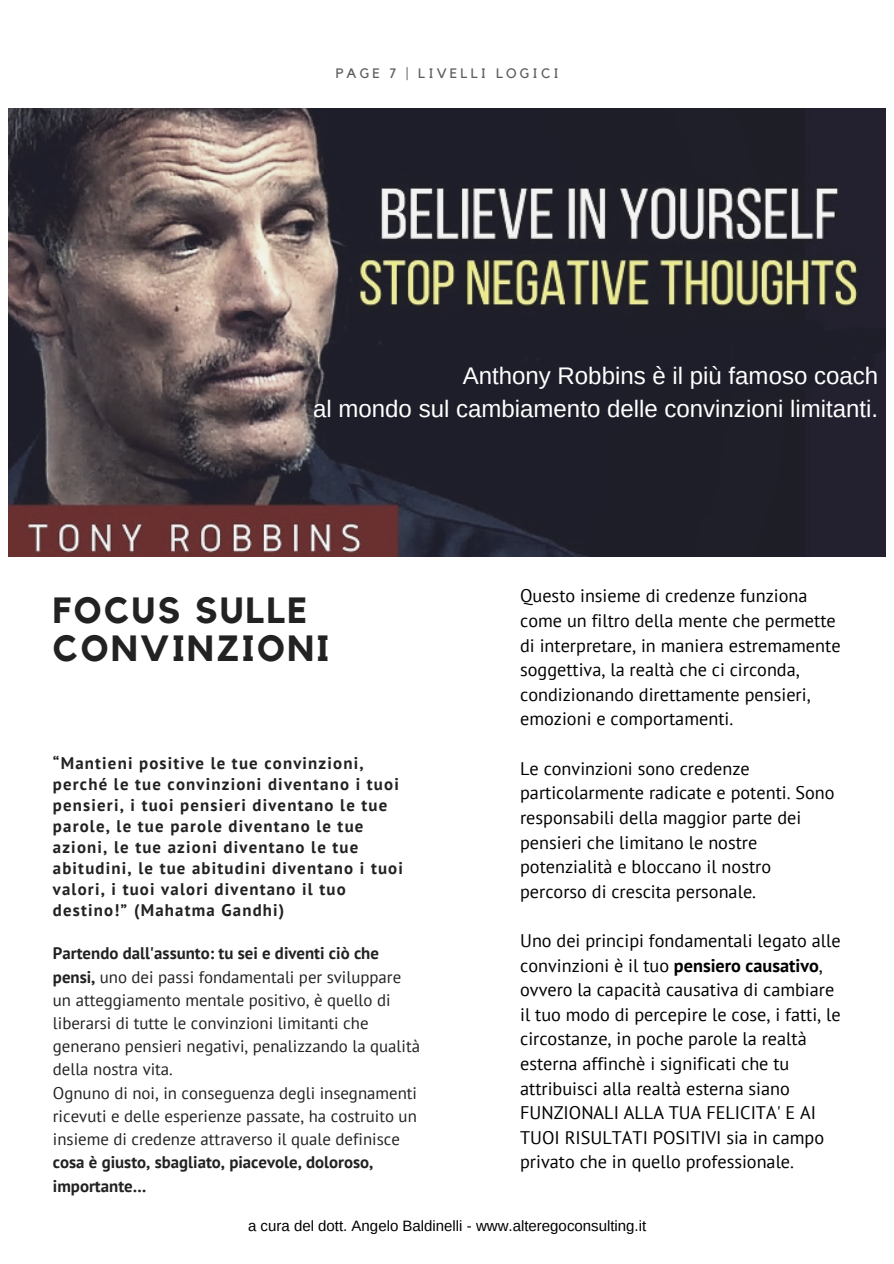
<style>
.page{position:relative;width:894px;height:1264px;background:#fff}
.page>*{position:absolute;margin:0;border:0;box-sizing:border-box;transform-origin:0 0}
.t1{font:700 36.3px/38.7px "Kollektif";letter-spacing:.07em;color:#222}
.t2{font:24px/32.7px "Arimo";color:#fff;text-align:right}
.t3{font:18.15px/24.6px "PT Sans";color:#000}
.t4{font:16.8px/23.2px "PT Sans";color:#222}
.t5{font:700 16.8px/21px "PT Sans";letter-spacing:.07em;color:#222}
.t6{font:700 16.8px/23.2px "PT Sans";color:#222}
.t7{font:15px "Arimo";color:#000}
.t8{font:13.65px "Kollektif";letter-spacing:.23em;color:#222}
.s1{font-weight:700}
</style>
<div class="page">
<img style="left:8px;top:108px;width:877px;height:448px">
<p class="t8" style="left:335px;top:67px;width:225px">PAGE 7 | LIVELLI LOGICI</p>
<h2 class="t2" style="left:313px;top:359px;width:566px">Anthony Robbins è il più famoso coach<br>al mondo sul cambiamento delle convinzioni limitanti.</h2>
<h1 class="t1" style="left:53px;top:592px;width:278px">FOCUS SULLE<br>CONVINZIONI</h1>
<p class="t5" style="left:53px;top:752px;width:351px">“Mantieni positive le tue convinzioni, perché le tue convinzioni diventano i tuoi pensieri, i tuoi pensieri diventano le tue parole, le tue parole diventano le tue azioni, le tue azioni diventano le tue abitudini, le tue abitudini diventano i tuoi valori, i tuoi valori diventano il tuo destino!” (Mahatma Gandhi)</p>
<p class="t4" style="left:53px;top:941px;width:368px"><span class="s1">Partendo dall'assunto: tu sei e diventi ciò che pensi,</span> uno dei passi fondamentali per sviluppare un atteggiamento mentale positivo, è quello di liberarsi di tutte le convinzioni limitanti che generano pensieri negativi, penalizzando la qualità della nostra vita.<br>Ognuno di noi, in conseguenza degli insegnamenti ricevuti e delle esperienze passate, ha costruito un insieme di credenze attraverso il quale definisce</p>
<p class="t6" style="left:53px;top:1150px;width:322px">cosa è giusto, sbagliato, piacevole, doloroso, importante…</p>
<p class="t3" style="left:520px;top:583px;width:322px">Questo insieme di credenze funziona come un filtro della mente che permette di interpretare, in maniera estremamente soggettiva, la realtà che ci circonda, condizionando direttamente pensieri, emozioni e comportamenti.</p>
<p class="t3" style="left:520px;top:755px;width:316px">Le convinzioni sono credenze particolarmente radicate e potenti. Sono responsabili della maggior parte dei pensieri che limitano le nostre potenzialità e bloccano il nostro percorso di crescita personale.</p>
<p class="t3" style="left:520px;top:927px;width:322px">Uno dei principi fondamentali legato alle convinzioni è il tuo <span class="s1">pensiero causativo</span>, ovvero la capacità causativa di cambiare il tuo modo di percepire le cose, i fatti, le circostanze, in poche parole la realtà esterna affinchè i significati che tu attribuisci alla realtà esterna siano FUNZIONALI ALLA TUA FELICITA' E AI TUOI RISULTATI POSITIVI sia in campo privato che in quello professionale.</p>
<p class="t7" style="left:248px;top:1216px;width:399px">a cura del dott. Angelo Baldinelli - www.alteregoconsulting.it</p>
</div>
